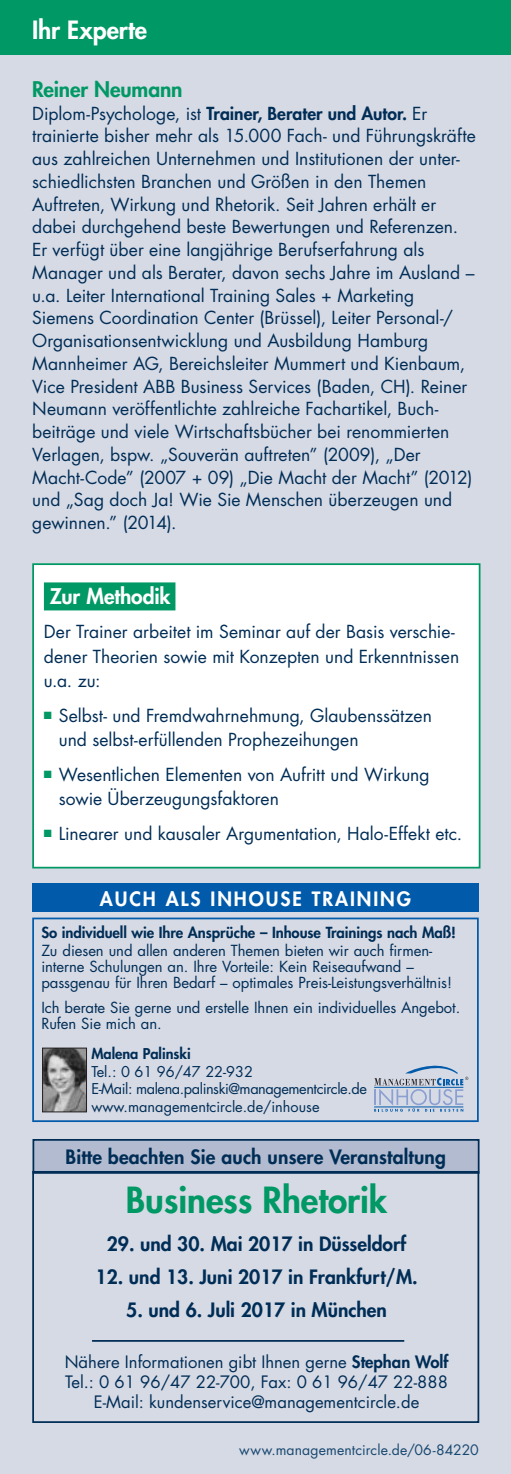
<style>
.page{position:relative;width:511px;height:1474px;background:#fff}
.page>*{position:absolute;margin:0;border:0;box-sizing:border-box;transform-origin:0 0}
.AbsatzVorankTitel{font:800 35px "Futura Std";color:#009864}
.AbsatzKlappeBalkenOb{font:800 24.5px "Futura Std";color:#fff}
.AbsatzReferentenProf{font:800 21px "Futura Std";letter-spacing:-.01em;color:#009864}
.AbsatzInhaltTextuebe{font:800 21px "Futura Std";letter-spacing:-.01em;color:#fff}
.AbsatzVorankText{font:800 19.25px "Futura Std";color:#002d56}
.AbsatzVorankUebersch{font:800 19.25px "Futura Std";letter-spacing:.01em;color:#002d56}
.AbsatzVorankTermine{font:800 19.25px "Futura Std";color:#002d56}
.t1{font:800 19.25px "Futura Std";letter-spacing:.1em;color:#fff}
.AbsatzReferentenProf-2{font:17.5px/22.8px "Futura Std";color:#002d56}
.AbsatzInhaltTextBull{font:17.5px/24.5px "Futura Std";color:#002d56}
.AbsatzInhaltText{font:17.5px/24.5px "Futura Std";color:#002d56}
.AbsatzVorankKontakt{font:16.62px/20.1px "Futura Std";color:#002d56}
.t2{font:14.88px/15.8px "Futura Std";letter-spacing:-.005em;color:#002d56}
.t3{font:800 14.88px "Futura Std";letter-spacing:-.005em;color:#002d56}
.AbsatzInhouseTrainin{font:14.53px/17.5px "Futura Std";letter-spacing:-.03em;color:#002d56}
.AbsatzInhouseTrainin-2{font:14.53px "Futura Std";color:#002d56}
.AbsatzInhouseTrainin-3{font:800 14.53px "Futura Std";color:#002d56}
.AbsatzProgrammFooter{font:14px "Futura Std";letter-spacing:.01em;color:#18486f}
.s1{font-weight:800}
.s2{color:#009864}
</style>
<div class="page">
<div style="left:0;top:36px;width:511px;height:1437px;background:#d6dae5"></div>
<div style="left:0;top:0;width:511px;height:55px;background:#009864"></div>
<div style="left:33px;top:564px;width:447px;height:303px;background:#fff"></div>
<div style="left:44px;top:582px;width:131px;height:28px;background:#009864"></div>
<div style="left:32px;top:563px;width:448px;height:305px;border:2px solid #009864"></div>
<hr style="left:92px;top:1339px;width:312px;height:2px;background:#002d56">
<div style="left:33px;top:1138px;width:446px;height:35px;background:#b2bbcf;border:2px solid #002d56"></div>
<div style="left:32px;top:1170px;width:447px;height:252px;border:2px solid #002d56"></div>
<div style="left:32px;top:917px;width:447px;height:205px;border:2px solid #015aaa"></div>
<div style="left:32px;top:883px;width:447px;height:29px;background:#015aaa"></div>
<svg style="left:374px;top:1065px;width:94px;height:46px"></svg>
<img style="left:44px;top:1049px;width:41px;height:61px">
<div style="left:42px;top:1047px;width:45px;height:65px;border:1px solid #231f20"></div>
<p class="AbsatzKlappeBalkenOb" style="left:32px;top:14px;width:116px">Ihr Experte</p>
<p class="AbsatzReferentenProf" style="left:32px;top:76px;width:152px">Reiner Neumann</p>
<p class="AbsatzReferentenProf-2" style="left:32px;top:102px;width:445px">Diplom-Psychologe, ist <span class="s1">Trainer, Berater und Autor.</span> Er trainierte bisher mehr als 15.000 Fach- und Führungskräfte aus zahlreichen Unternehmen und Institutionen der unter&shy;schiedlichsten Branchen und Größen in den Themen Auftreten, Wirkung und Rhetorik. Seit Jahren erhält er dabei durchgehend beste Bewertungen und Referenzen.<br>Er verfügt über eine langjährige Berufserfahrung als Manager und als Berater, davon sechs Jahre im Ausland – u.a. Leiter International Training Sales + Marketing Siemens Coordination Center (Brüssel), Leiter Personal-/ Organisationsentwicklung und Ausbildung Hamburg Mannheimer AG, Bereichsleiter Mummert und Kienbaum, Vice President ABB Business Services (Baden, CH). Reiner Neumann veröffentlichte zahlreiche Fachartikel, Buch&shy;beiträge und viele Wirtschaftsbücher bei renommierten Verlagen, bspw. „Souverän auftreten” (2009), „Der Macht-Code” (2007 + 09) „Die Macht der Macht” (2012) und „Sag doch Ja! Wie Sie Menschen überzeugen und gewinnen.” (2014).</p>
<p class="AbsatzInhaltTextuebe" style="left:50px;top:583px;width:122px">Zur Methodik</p>
<p class="AbsatzInhaltText" style="left:44px;top:620px;width:417px">Der Trainer arbeitet im Seminar auf der Basis verschie&shy;dener Theorien sowie mit Konzepten und Erkenntnissen u.a. zu:</p>
<p class="AbsatzInhaltTextBull" style="left:59px;top:703px;width:375px;text-indent:-15px"><span class="s2">■</span> Selbst- und Fremdwahrnehmung, Glaubenssätzen und selbst-erfüllenden Prophezeihungen</p>
<p class="AbsatzInhaltTextBull" style="left:59px;top:762px;width:372px;text-indent:-15px"><span class="s2">■</span> Wesentlichen Elementen von Aufritt und Wirkung sowie Überzeugungsfaktoren</p>
<p class="AbsatzInhaltTextBull" style="left:44px;top:821px;width:420px"><span class="s2">■</span> Linearer und kausaler Argumentation, Halo-Effekt etc.</p>
<p class="t1" style="left:100px;top:886px;width:313px">AUCH ALS INHOUSE TRAINING</p>
<p class="t3" style="left:41px;top:923px;width:416px">So individuell wie Ihre Ansprüche – Inhouse Trainings nach Maß!</p>
<p class="t2" style="left:41px;top:943px;width:412px">Zu diesen und allen anderen Themen bieten wir auch firmen&shy;interne Schulungen an. Ihre Vorteile: Kein Reiseaufwand – passgenau für Ihren Bedarf – optimales Preis-Leistungsverhältnis!</p>
<p class="t2" style="left:41px;top:1000px;width:420px">Ich berate Sie gerne und erstelle Ihnen ein individuelles Angebot.<br>Rufen Sie mich an.</p>
<p class="AbsatzInhouseTrainin-3" style="left:91px;top:1044px;width:101px">Malena Palinski</p>
<p class="AbsatzInhouseTrainin-2" style="left:91px;top:1062px;width:163px">Tel.: 0 61 96/47 22-932</p>
<p class="AbsatzInhouseTrainin" style="left:91px;top:1080px;width:277px">E-Mail: malena.palinski@managementcircle.de www.managementcircle.de/inhouse</p>
<p class="AbsatzVorankUebersch" style="left:66px;top:1144px;width:382px">Bitte beachten Sie auch unsere Veranstaltung</p>
<p class="AbsatzVorankTitel" style="left:126px;top:1177px;width:263px">Business Rhetorik</p>
<p class="AbsatzVorankText" style="left:107px;top:1231px;width:301px">29. und 30. Mai 2017 in Düsseldorf</p>
<p class="AbsatzVorankText" style="left:96px;top:1264px;width:324px">12. und 13. Juni 2017 in Frankfurt/M.</p>
<p class="AbsatzVorankTermine" style="left:126px;top:1297px;width:262px">5. und 6. Juli 2017 in München</p>
<p class="AbsatzVorankKontakt" style="left:65px;top:1352px;width:385px">Nähere Informationen gibt Ihnen gerne <span class="s1">Stephan Wolf<br></span>Tel.: 0 61 96/47 22-700, Fax: 0 61 96/47 22-888</p>
<p class="AbsatzVorankKontakt" style="left:94px;top:1392px;width:327px">E-Mail: kundenservice@managementcircle.de</p>
<p class="AbsatzProgrammFooter" style="left:239px;top:1440px;width:241px">www.managementcircle.de/06-84220</p>
</div>
